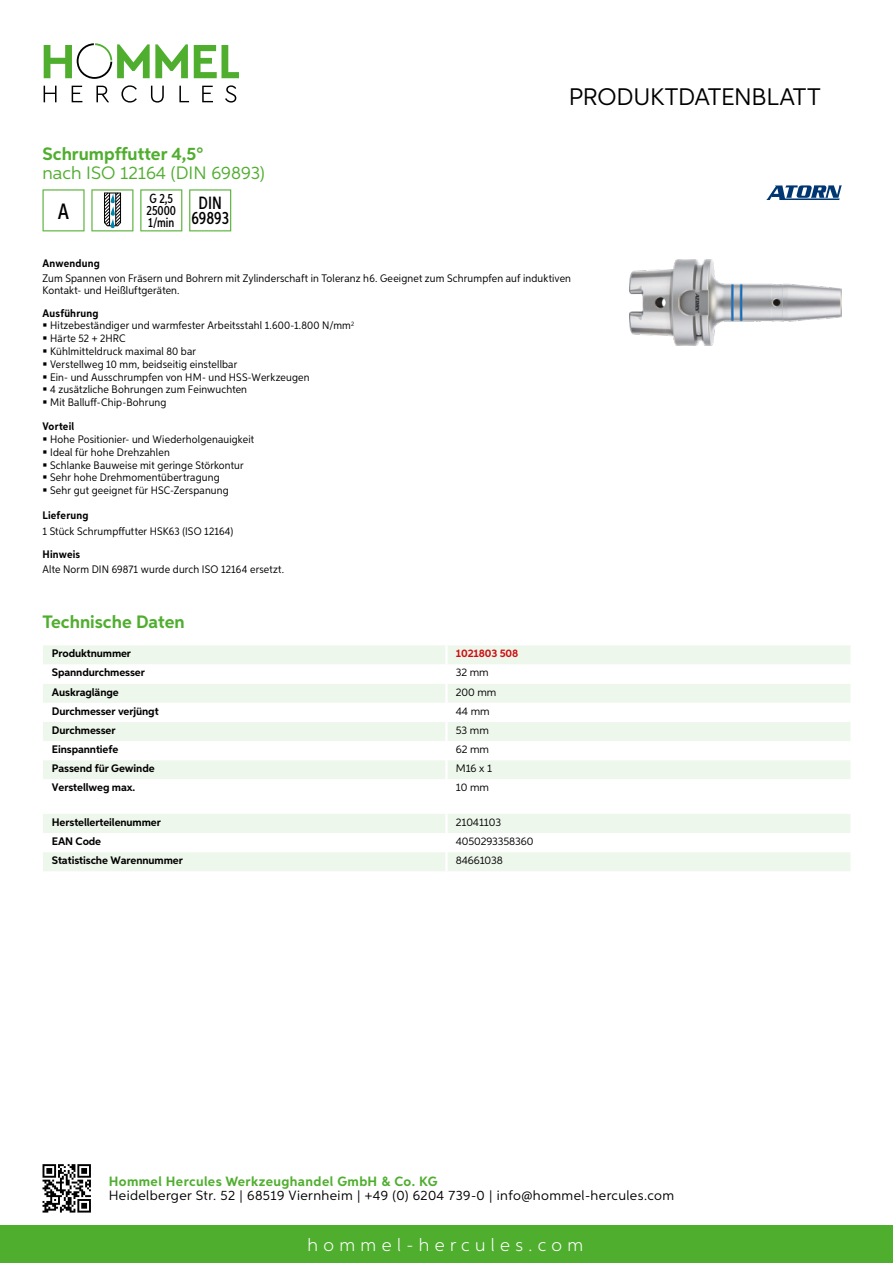
<style>
.page{position:relative;width:893px;height:1263px;background:#fff}
.page>*{position:absolute;margin:0;border:0;box-sizing:border-box;transform-origin:0 0}
.t1{font:24px "Aspira";letter-spacing:-.01em;color:#000}
.t2{font:500 22.2px "Aspira XX Nar";color:#000}
.t3{font:700 18px "Aspira";color:#50ae2f}
.t4{font:18px "Aspira";color:#50ae2f}
.t5{font:300 18px "Aspira";letter-spacing:.3em;color:#fff}
.t6{font:500 17.85px/14.9px "Aspira XX Nar";color:#000;text-align:center}
.t7{font:13.5px "Aspira";letter-spacing:.03em;color:#000}
.t8{font:700 13.5px "Aspira";letter-spacing:.03em;color:#50ae2f}
.t9{font:500 13.35px/11.9px "Aspira XX Nar";color:#000}
.t10{font:10.95px/12.8px "Aspira Nar";letter-spacing:.015em;color:#000}
.t11{font:700 10.95px "Aspira";letter-spacing:-.01em;color:#000}
.t12{font:10.95px "Aspira";letter-spacing:-.01em;color:#000}
.t13{font:700 10.95px "Aspira Nar";letter-spacing:.02em;color:#000}
.t14{font:700 10.95px "Aspira";letter-spacing:-.01em;color:#cd1013}
.s1{font-weight:700}
</style>
<div class="page">
<div style="left:0;top:1226px;width:893px;height:37px;background:#50ae2f"></div>
<svg style="left:43px;top:1164px;width:48px;height:48px"></svg>
<svg style="left:194px;top:45px;width:45px;height:33px"></svg>
<svg style="left:44px;top:43px;width:144px;height:36px"></svg>
<svg style="left:44px;top:86px;width:13px;height:16px"></svg>
<svg style="left:72px;top:86px;width:10px;height:16px"></svg>
<svg style="left:96px;top:86px;width:13px;height:16px"></svg>
<svg style="left:121px;top:85px;width:16px;height:18px"></svg>
<svg style="left:151px;top:86px;width:13px;height:17px"></svg>
<svg style="left:179px;top:86px;width:10px;height:16px"></svg>
<svg style="left:202px;top:86px;width:11px;height:16px"></svg>
<svg style="left:225px;top:85px;width:11px;height:18px"></svg>
<div style="left:43px;top:645px;width:807px;height:19px;background:#eef7eb"></div>
<svg style="left:43px;top:684px;width:807px;height:95px;fill:#eef7eb"></svg>
<hr style="left:445px;top:645px;width:3px;height:19px;background:#fff">
<hr style="left:445px;top:684px;width:3px;height:19px;background:#fff">
<hr style="left:445px;top:703px;width:3px;height:19px;background:#fff">
<hr style="left:445px;top:722px;width:3px;height:19px;background:#fff">
<hr style="left:445px;top:741px;width:3px;height:19px;background:#fff">
<hr style="left:445px;top:760px;width:3px;height:19px;background:#fff">
<svg style="left:43px;top:814px;width:807px;height:57px"></svg>
<hr style="left:445px;top:852px;width:3px;height:19px;background:#fff">
<svg style="left:43px;top:189px;width:42px;height:42px"></svg>
<svg style="left:91px;top:189px;width:42px;height:42px"></svg>
<svg style="left:140px;top:189px;width:42px;height:42px"></svg>
<svg style="left:189px;top:189px;width:42px;height:42px"></svg>
<img style="left:629px;top:259px;width:213px;height:86px">
<svg style="left:766px;top:185px;width:76px;height:15px"></svg>
<h3 class="t3" style="left:43px;top:142px;width:162px">Schrumpffutter 4,5°</h3>
<h3 class="t4" style="left:43px;top:162px;width:224px">nach ISO 12164 (DIN 69893)</h3>
<h2 class="t2" style="left:58px;top:197px;width:13px">A</h2>
<p class="t9" style="left:147px;top:193px;width:31px">G 2,5<br>25000<br>1/min</p>
<h3 class="t6" style="left:191px;top:196px;width:39px">DIN<br>69893</h3>
<h1 class="t1" style="left:569px;top:82px;width:253px">Produktdatenblatt</h1>
<p class="t13" style="left:43px;top:257px;width:59px">Anwendung</p>
<p class="t10" style="left:43px;top:273px;width:530px;line-height:12px">Zum Spannen von Fräsern und Bohrern mit Zylinderschaft in Toleranz h6. Geeignet zum Schrumpfen auf induktiven<br>Kontakt- und Heißluftgeräten.</p>
<p class="t10" style="left:50px;top:306px;width:306px;text-indent:-8px"><span class="s1">Ausführung<br></span>Hitzebeständiger und warmfester Arbeitsstahl 1.600-1.800 N/mm<sup>2<br></sup>Härte 52 + 2HRC<br>Kühlmitteldruck maximal 80 bar<br>Verstellweg 10 mm, beidseitig einstellbar<br>Ein- und Ausschrumpfen von HM- und HSS-Werkzeugen<br>4 zusätzliche Bohrungen zum Feinwuchten<br>Mit Balluff-Chip-Bohrung</p>
<p class="t13" style="left:43px;top:420px;width:33px">Vorteil</p>
<p class="t10" style="left:50px;top:433px;width:205px">Hohe Positionier- und Wiederholgenauigkeit Ideal für hohe Drehzahlen<br>Schlanke Bauweise mit geringe Störkontur Sehr hohe Drehmomentübertragung<br>Sehr gut geeignet für HSC-Zerspanung</p>
<p class="t13" style="left:43px;top:509px;width:47px">Lieferung</p>
<p class="t10" style="left:43px;top:524px;width:192px">1 Stück Schrumpffutter HSK63 (ISO 12164)</p>
<p class="t13" style="left:43px;top:547px;width:39px">Hinweis</p>
<p class="t10" style="left:43px;top:562px;width:243px">Alte Norm DIN 69871 wurde durch ISO 12164 ersetzt.</p>
<h3 class="t3" style="left:43px;top:611px;width:144px">Technische Daten</h3>
<p class="t11" style="left:52px;top:647px;width:81px">Produktnummer</p>
<p class="t14" style="left:456px;top:647px;width:64px">1021803 508</p>
<p class="t11" style="left:52px;top:666px;width:95px">Spanndurchmesser</p>
<p class="t12" style="left:456px;top:666px;width:34px">32 mm</p>
<p class="t11" style="left:52px;top:685px;width:68px">Auskraglänge</p>
<p class="t12" style="left:456px;top:685px;width:42px">200 mm</p>
<p class="t11" style="left:52px;top:704px;width:108px">Durchmesser verjüngt</p>
<p class="t12" style="left:456px;top:704px;width:35px">44 mm</p>
<p class="t11" style="left:52px;top:723px;width:65px">Durchmesser</p>
<p class="t12" style="left:456px;top:723px;width:35px">53 mm</p>
<p class="t11" style="left:52px;top:742px;width:68px">Einspanntiefe</p>
<p class="t12" style="left:456px;top:742px;width:35px">62 mm</p>
<p class="t11" style="left:52px;top:762px;width:104px">Passend für Gewinde</p>
<p class="t12" style="left:456px;top:762px;width:38px">M16 x 1</p>
<p class="t11" style="left:52px;top:781px;width:85px">Verstellweg max.</p>
<p class="t12" style="left:456px;top:781px;width:35px">10 mm</p>
<p class="t11" style="left:52px;top:815px;width:111px">Herstellerteilenummer</p>
<p class="t12" style="left:456px;top:815px;width:47px">21041103</p>
<p class="t11" style="left:52px;top:834px;width:51px">EAN Code</p>
<p class="t12" style="left:456px;top:834px;width:79px">4050293358360</p>
<p class="t11" style="left:52px;top:853px;width:132px">Statistische Warennummer</p>
<p class="t12" style="left:456px;top:854px;width:49px">84661038</p>
<p class="t8" style="left:109px;top:1172px;width:330px">Hommel Hercules Werkzeughandel GmbH &amp; Co. KG</p>
<p class="t7" style="left:109px;top:1187px;width:567px">Heidelberger Str. 52 | 68519 Viernheim | +49 (0) 6204 739-0 | info@hommel-hercules.com</p>
<h3 class="t5" style="left:307px;top:1234px;width:277px">hommel-hercules.com</h3>
</div>
